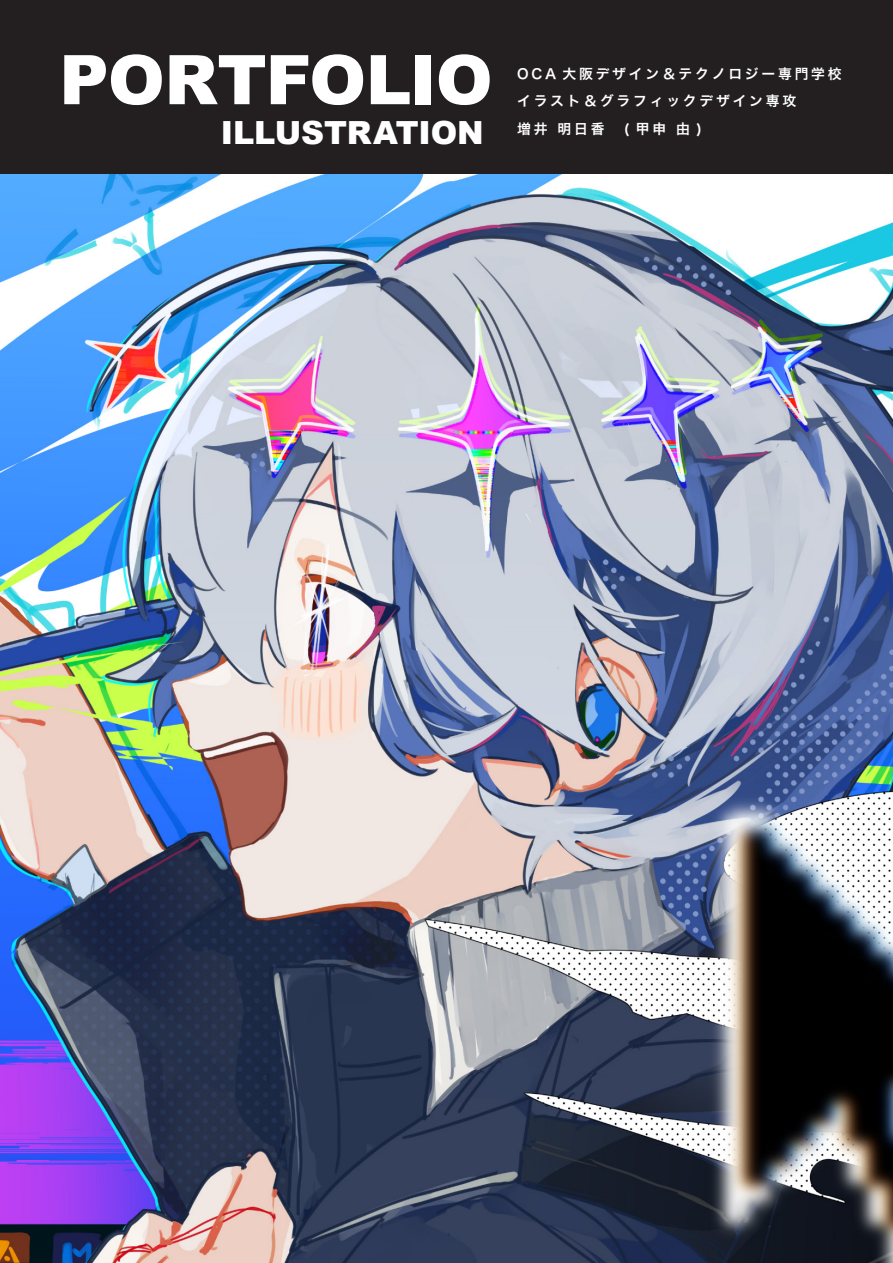
<style>
.page{position:relative;width:893px;height:1263px;background:#fff}
.page>*{position:absolute;margin:0;border:0;box-sizing:border-box;transform-origin:0 0}
.t1{font:900 68.55px "Arial";letter-spacing:-.015em;color:#fff}
.t2{font:900 31.95px "Arial";letter-spacing:-.005em;color:#fff}
.t3{font:13.8px/27.6px "Hira Kaku Pro N W6";letter-spacing:.2em;color:#fff}
</style>
<div class="page">
<img style="left:0;top:174px;width:893px;height:1089px">
<div style="left:0;top:0;width:893px;height:174px;background:#231f20"></div>
<h1 class="t1" style="left:59px;top:30px;width:435px">PORTFOLIO</h1>
<h2 class="t2" style="left:221px;top:110px;width:265px">ILLUSTRATION</h2>
<p class="t3" style="left:517px;top:59px;width:326px">OCA 大阪デザイン＆テクノロジー専門学校イラスト＆グラフィックデザイン専攻<br>増井 明日香　( 甲申 由 )</p>
</div>
